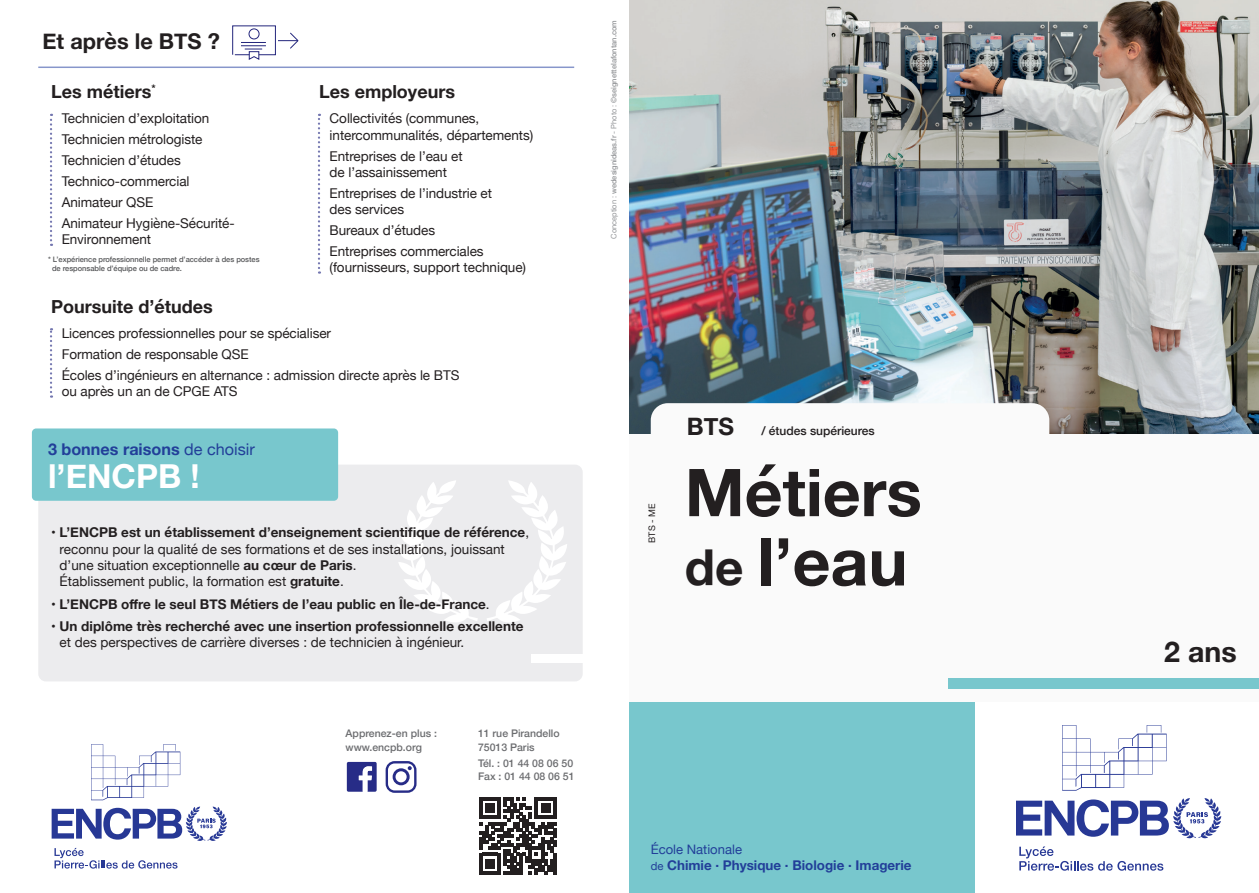
<style>
.page{position:relative;width:1259px;height:893px;background:#fff}
.page>*{position:absolute;margin:0;border:0;box-sizing:border-box;transform-origin:0 0}
.t1{font:700 66px/69.3px "Helvetica Neue";color:#231f20}
.t2{font:700 33px "Helvetica Neue";color:#fff}
.t3{font:700 28.5px "Helvetica Neue";color:#231f20}
.t4{font:700 24px "Helvetica Neue";color:#231f20}
.t5{font:700 21.75px "Helvetica Neue";color:#231f20}
.t6{font:700 18px "Helvetica Neue";color:#231f20}
.t7{font:700 16.2px "Helvetica Neue";color:#223f99}
.t8{font:13.5px/20.9px "Helvetica Neue";letter-spacing:-.005em;color:#231f20}
.t9{font:700 13.5px "Helvetica Neue";color:#231f20}
.t10{font:700 13.35px "Helvetica Neue";color:#223f99}
.t11{font:13.05px "Helvetica Neue";color:#223f99}
.t12{font:500 12px "Helvetica Neue";color:#231f20}
.t13{font:500 10.5px/13.5px "Helvetica Neue";color:#6c6d70}
.t14{font:9px "Helvetica Neue";color:#231f20}
.t15{font:500 7.5px/9px "Helvetica Neue";letter-spacing:-.005em;color:#57585a}
.t16{font:500 7.5px "Helvetica Neue";letter-spacing:-.005em;color:#939598}
.s1{font-weight:400}
.s2{font-weight:700}
.s3{font-size:49.5px}
.s4{font-weight:400;font-size:11.25px}
</style>
<div class="page">
<div style="left:38px;top:465px;width:545px;height:216px;background:#ececee;border-radius:8px"></div>
<svg style="left:487px;top:481px;width:80px;height:141px"></svg>
<svg style="left:397px;top:480px;width:81px;height:142px"></svg>
<img style="left:629px;top:0;width:630px;height:434px">
<div style="left:629px;top:504px;width:346px;height:389px;background:#78c7cd"></div>
<div style="left:629px;top:434px;width:630px;height:268px;background:#fafafa"></div>
<div style="left:651px;top:403px;width:398px;height:61px;background:#fafafa;border-radius:17px"></div>
<div style="left:948px;top:678px;width:311px;height:11px;background:#78c7cd"></div>
<svg style="left:1016px;top:798px;width:205px;height:40px"></svg>
<svg style="left:1062px;top:725px;width:104px;height:66px"></svg>
<svg style="left:1019px;top:846px;width:144px;height:25px"></svg>
<hr style="left:38px;top:67px;width:536px;height:1px;background:#8796cb">
<div style="left:32px;top:428px;width:306px;height:73px;background:#78c7cd;border-radius:4px"></div>
<svg style="left:232px;top:25px;width:66px;height:35px"></svg>
<svg style="left:318px;top:114px;width:2px;height:160px"></svg>
<svg style="left:50px;top:328px;width:2px;height:70px"></svg>
<div style="left:531px;top:654px;width:52px;height:8px;background:#fff"></div>
<svg style="left:50px;top:114px;width:2px;height:132px"></svg>
<svg style="left:52px;top:806px;width:175px;height:35px"></svg>
<svg style="left:91px;top:744px;width:89px;height:56px"></svg>
<svg style="left:54px;top:848px;width:123px;height:21px"></svg>
<svg style="left:347px;top:762px;width:30px;height:30px"></svg>
<svg style="left:385px;top:761px;width:31px;height:32px"></svg>
<svg style="left:479px;top:797px;width:77px;height:77px"></svg>
<h3 class="t5" style="left:43px;top:24px;width:179px">Et après le BTS ?</h3>
<h3 class="t6" style="left:51px;top:78px;width:106px">Les métiers<sup>*</sup></h3>
<p class="t8" style="left:62px;top:109px;width:175px">Technicien d’exploitation<br>Technicien métrologiste<br>Technicien d’études<br>Technico-commercial<br>Animateur QSE<br>Animateur Hygiène-Sécurité-</p>
<p class="t8" style="left:62px;top:230px;width:91px">Environnement</p>
<p class="t15" style="left:52px;top:255px;width:209px;text-indent:-4px">* L’expérience professionnelle permet d’accéder à des postes de responsable d’équipe ou de cadre.</p>
<h3 class="t6" style="left:319px;top:78px;width:137px">Les employeurs</h3>
<p class="t8" style="left:330px;top:111px;width:205px;line-height:16.2px">Collectivités (communes, intercommunalités, départements)</p>
<p class="t8" style="left:330px;top:148px;width:135px;line-height:16.2px">Entreprises de l’eau et de l’assainissement</p>
<p class="t8" style="left:330px;top:185px;width:164px;line-height:16.2px">Entreprises de l’industrie et des services</p>
<p class="t8" style="left:330px;top:220px;width:155px">Bureaux d’études<br>Entreprises commerciales</p>
<p class="t8" style="left:330px;top:257px;width:198px">(fournisseurs, support technique)</p>
<h3 class="t6" style="left:51px;top:292px;width:163px">Poursuite d’études</h3>
<p class="t8" style="left:62px;top:323px;width:399px">Licences professionnelles pour se spécialiser<br>Formation de responsable QSE<br>Écoles d’ingénieurs en alternance : admission directe après le BTS</p>
<p class="t8" style="left:62px;top:381px;width:177px">ou après un an de CPGE ATS</p>
<p class="t7" style="left:48px;top:436px;width:208px">3 bonnes raisons <span class="s1">de choisir</span></p>
<h2 class="t2" style="left:48px;top:451px;width:153px">l’ENCPB !</h2>
<p class="t8" style="left:60px;top:525px;width:471px;line-height:16.2px;text-indent:-9px">• <span class="s2">L’ENCPB est un établissement d’enseignement scientifique de référence</span>, reconnu pour la qualité de ses formations et de ses installations, jouissant d’une situation exceptionnelle <span class="s2">au cœur de Paris</span>.<br>Établissement public, la formation est <span class="s2">gratuite</span>.</p>
<p class="t9" style="left:51px;top:593px;width:440px"><span class="s1">•</span> L’ENCPB offre le seul BTS Métiers de l’eau public en Île-de-France<span class="s1">.</span></p>
<p class="t9" style="left:51px;top:616px;width:474px">• Un diplôme très recherché avec une insertion professionnelle excellente</p>
<p class="t8" style="left:60px;top:633px;width:406px">et des perspectives de carrière diverses : de technicien à ingénieur.</p>
<p class="t13" style="left:345px;top:726px;width:93px">Apprenez-en plus : www.encpb.org</p>
<p class="t13" style="left:478px;top:726px;width:83px">11 rue Pirandello<br>75013 Paris</p>
<p class="t13" style="left:478px;top:756px;width:98px">Tél. : 01 44 08 06 50<br>Fax : 01 44 08 06 51</p>
<p class="t16" style="left:608px;top:239px;width:220px;rotate:-90deg"><span class="s1">Conception :</span> wedesignideas.fr <span class="s1">- Photo :</span> ©seignettelafontan.com</p>
<p class="t14" style="left:645px;top:543px;width:41px;rotate:-90deg">BTS - ME</p>
<h3 class="t4" style="left:687px;top:408px;width:49px">BTS</h3>
<p class="t12" style="left:761px;top:421px;width:115px">/ études supérieures</p>
<h1 class="t1" style="left:685px;top:460px;width:239px">Métiers <span class="s3">de</span> l’eau</h1>
<p class="t11" style="left:651px;top:839px;width:93px">École Nationale</p>
<p class="t10" style="left:651px;top:855px;width:262px"><span class="s4">de</span> Chimie . Physique . Biologie . Imagerie</p>
<h3 class="t3" style="left:1164px;top:630px;width:74px">2 ans</h3>
</div>
